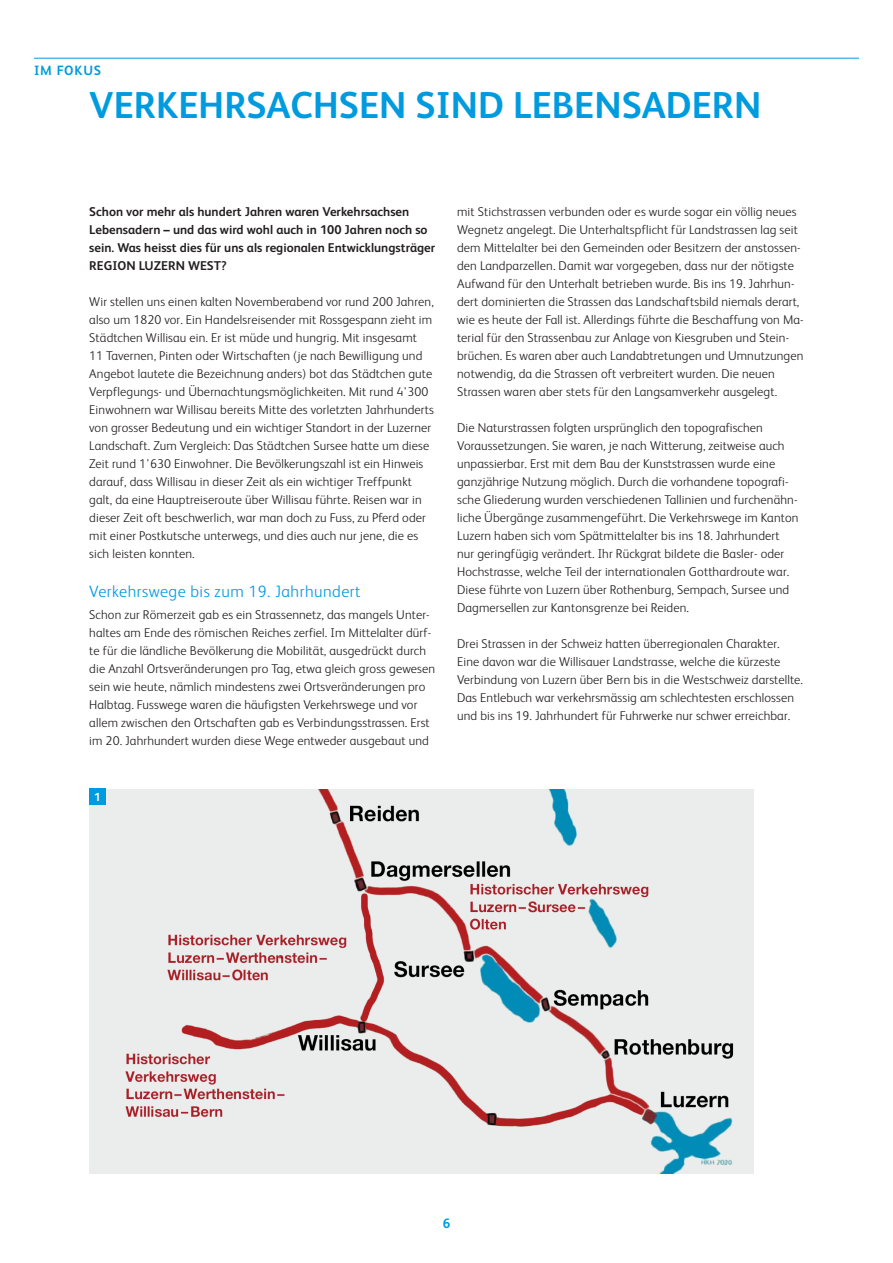
<style>
.page{position:relative;width:893px;height:1263px;background:#fff}
.page>*{position:absolute;margin:0;border:0;box-sizing:border-box;transform-origin:0 0}
.t1{font:700 37.5px "FS Albert";color:#009bde}
.t2{font:300 16.5px "FS Albert";letter-spacing:.03em;color:#009bde}
.t3{font:700 13.5px "FS Albert";letter-spacing:.06em;color:#009bde}
.t4{font:300 12.75px/18px "FS Albert";letter-spacing:.01em;color:#231f20}
.t5{font:700 12.75px/18px "FS Albert";color:#231f20}
.t6{font:700 11.7px "FS Albert";color:#fff}
</style>
<div class="page">
<hr style="left:34px;top:58px;width:825px;height:1px;background:#009bde">
<img style="left:89px;top:790px;width:664px;height:383px">
<div style="left:89px;top:789px;width:16px;height:16px;background:#009bde"></div>
<p class="t3" style="left:34px;top:61px;width:69px">IM FOKUS</p>
<h1 class="t1" style="left:89px;top:80px;width:674px">VERKEHRSACHSEN SIND LEBENSADERN</h1>
<p class="t5" style="left:89px;top:202px;width:347px">Schon vor mehr als hundert Jahren waren Verkehrsachsen Lebensadern – und das wird wohl auch in 100 Jahren noch so sein. Was heisst dies für uns als regionalen Entwicklungsträger REGION LUZERN WEST?</p>
<p class="t4" style="left:89px;top:292px;width:346px">Wir stellen uns einen kalten Novemberabend vor rund 200 Jahren, also um 1820 vor. Ein Handelsreisender mit Rossgespann zieht im Städtchen Willisau ein. Er ist müde und hungrig. Mit insgesamt 11 Tavernen, Pinten oder Wirtschaften (je nach Bewilligung und Angebot lautete die Bezeichnung anders) bot das Städtchen gute Verpflegungs- und Übernachtungsmöglichkeiten. Mit rund 4'300<br>Einwohnern war Willisau bereits Mitte des vorletzten Jahrhunderts von grosser Bedeutung und ein wichtiger Standort in der Luzerner Landschaft. Zum Vergleich: Das Städtchen Sursee hatte um diese Zeit rund 1'630 Einwohner. Die Bevölkerungszahl ist ein Hinweis darauf, dass Willisau in dieser Zeit als ein wichtiger Treffpunkt galt, da eine Hauptreiseroute über Willisau führte. Reisen war in dieser Zeit oft beschwerlich, war man doch zu Fuss, zu Pferd oder mit einer Postkutsche unterwegs, und dies auch nur jene, die es sich leisten konnten.</p>
<p class="t2" style="left:89px;top:580px;width:273px">Verkehrswege bis zum 19. Jahrhundert</p>
<p class="t4" style="left:89px;top:605px;width:347px">Schon zur Römerzeit gab es ein Strassennetz, das mangels Unter&shy;haltes am Ende des römischen Reiches zerfiel. Im Mittelalter dürf&shy;te für die ländliche Bevölkerung die Mobilität, ausgedrückt durch die Anzahl Ortsveränderungen pro Tag, etwa gleich gross gewesen sein wie heute, nämlich mindestens zwei Ortsveränderungen pro Halbtag. Fusswege waren die häufigsten Verkehrswege und vor allem zwischen den Ortschaften gab es Verbindungsstrassen. Erst im 20. Jahrhundert wurden diese Wege entweder ausgebaut und</p>
<p class="t6" style="left:94px;top:789px;width:8px">1</p>
<p class="t4" style="left:457px;top:202px;width:348px">mit Stichstrassen verbunden oder es wurde sogar ein völlig neues Wegnetz angelegt. Die Unterhaltspflicht für Landstrassen lag seit dem Mittelalter bei den Gemeinden oder Besitzern der anstossen&shy;den Landparzellen. Damit war vorgegeben, dass nur der nötigste Aufwand für den Unterhalt betrieben wurde. Bis ins 19. Jahrhun&shy;dert dominierten die Strassen das Landschaftsbild niemals derart, wie es heute der Fall ist. Allerdings führte die Beschaffung von Ma&shy;terial für den Strassenbau zur Anlage von Kiesgruben und Stein&shy;brüchen. Es waren aber auch Landabtretungen und Umnutzungen notwendig, da die Strassen oft verbreitert wurden. Die neuen Strassen waren aber stets für den Langsamverkehr ausgelegt.</p>
<p class="t4" style="left:457px;top:418px;width:343px">Die Naturstrassen folgten ursprünglich den topografischen Voraussetzungen. Sie waren, je nach Witterung, zeitweise auch unpassierbar. Erst mit dem Bau der Kunststrassen wurde eine ganzjährige Nutzung möglich. Durch die vorhandene topografi&shy;sche Gliederung wurden verschiedenen Tallinien und furchenähn&shy;liche Übergänge zusammengeführt. Die Verkehrswege im Kanton Luzern haben sich vom Spätmittelalter bis ins 18. Jahrhundert nur geringfügig verändert. Ihr Rückgrat bildete die Basler- oder Hochstrasse, welche Teil der internationalen Gotthardroute war.<br>Diese führte von Luzern über Rothenburg, Sempach, Sursee und Dagmersellen zur Kantonsgrenze bei Reiden.</p>
<p class="t4" style="left:457px;top:634px;width:347px">Drei Strassen in der Schweiz hatten überregionalen Charakter.<br>Eine davon war die Willisauer Landstrasse, welche die kürzeste Verbindung von Luzern über Bern bis in die Westschweiz darstellte.<br>Das Entlebuch war verkehrsmässig am schlechtesten erschlossen und bis ins 19. Jahrhundert für Fuhrwerke nur schwer erreichbar.</p>
<p class="t3" style="left:443px;top:1214px;width:9px">6</p>
</div>
